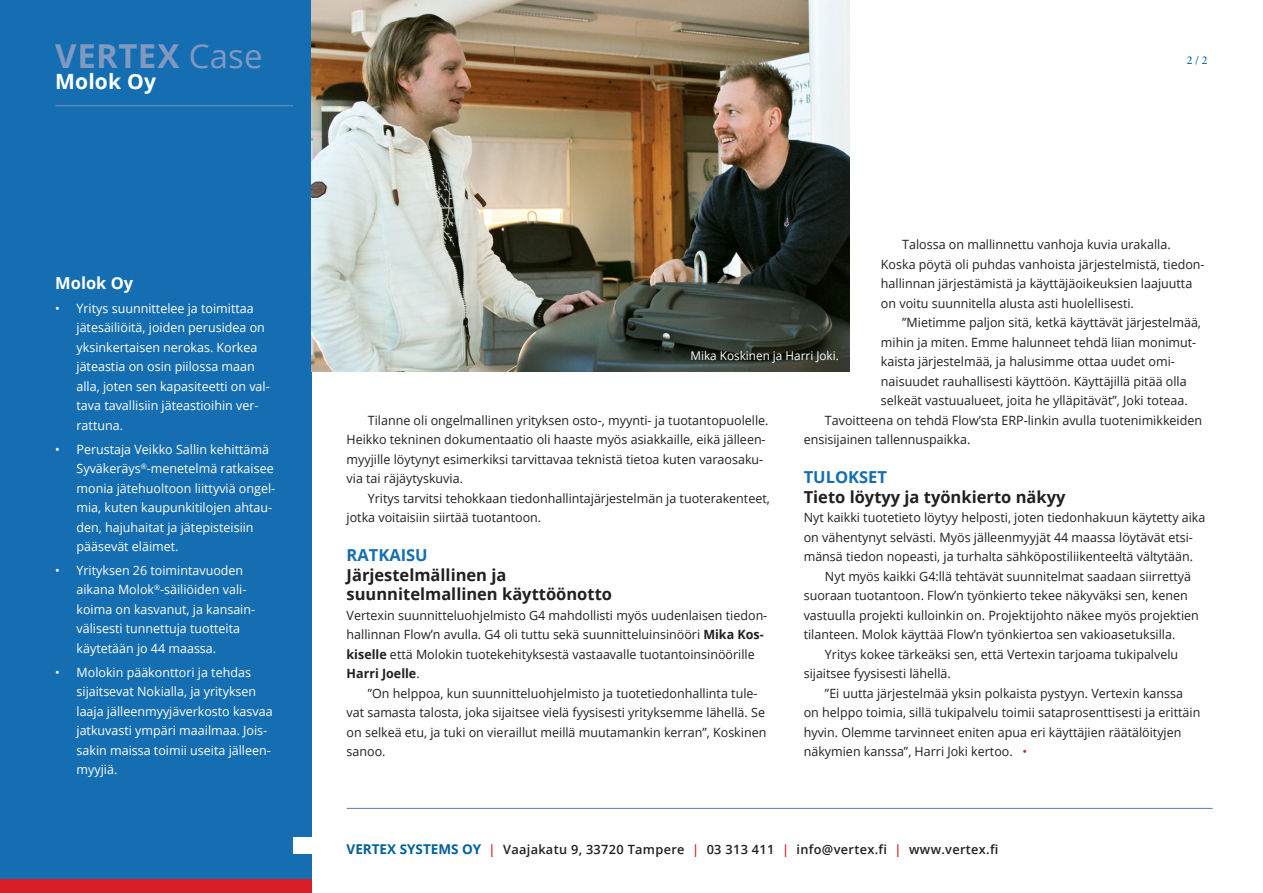
<style>
.page{position:relative;width:1263px;height:893px;background:#fff}
.page>*{position:absolute;margin:0;border:0;box-sizing:border-box;transform-origin:0 0}
.VERTEX_case{font:700 33px "Open Sans";letter-spacing:.01em;color:#8099c1}
.Firma{font:700 21px "Open Sans";letter-spacing:.01em;color:#fff}
.vo_10{font:700 16.5px/19.5px "Open Sans";color:#231f20}
.vo_sin_vers{font:700 16.5px "Open Sans";color:#156eb1}
.vo_10-2{font:700 16.5px "Open Sans";color:#fff}
.Leipis_sisennetty{font:12.75px/19.5px "Open Sans";color:#231f20}
.t1{font:12.75px/19.5px "Open Sans";color:#fff}
.vo_10-3{font:600 12.75px "Open Sans";letter-spacing:.025em;color:#231f20}
.kuvatext_nega{font:12px "Open Sans";color:#fff}
.t2{font:12px "Minion Pro";color:#015f99}
.s1{font-weight:400}
.s2{font-weight:700}
.s3{color:#d91f26}
.s4{font-weight:700;font-size:13.5px;color:#015f99}
</style>
<div class="page">
<div style="left:0;top:0;width:311px;height:814px;background:#156eb1"></div>
<div style="left:0;top:808px;width:311px;height:85px;background:#156eb1"></div>
<div style="left:0;top:880px;width:311px;height:13px;background:#d91f26"></div>
<div style="left:293px;top:838px;width:38px;height:16px;background:#fff"></div>
<hr style="left:55px;top:105px;width:238px;height:1px;background:#6d8bb8">
<img style="left:311px;top:0;width:538px;height:372px">
<hr style="left:347px;top:808px;width:866px;height:1px;background:#6d8bb8">
<p class="VERTEX_case" style="left:55px;top:32px;width:209px">VERTEX <span class="s1">Case</span></p>
<p class="Firma" style="left:55px;top:66px;width:102px">Molok Oy</p>
<p class="vo_10-2" style="left:55px;top:271px;width:80px">Molok Oy</p>
<p class="t1" style="left:77px;top:298px;width:195px;text-indent:-21px">• Yritys suunnittelee ja toimittaa jätesäiliöitä, joiden perusidea on yksinkertaisen nerokas. Korkea jäteastia on osin piilossa maan alla, joten sen kapasiteetti on val&shy;tava tavallisiin jäteastioihin ver&shy;rattuna.</p>
<p class="t1" style="left:77px;top:439px;width:200px;text-indent:-21px">• Perustaja Veikko Sallin kehittämä Syväkeräys<sup>®</sup>-menetelmä ratkaisee monia jätehuoltoon liittyviä ongel&shy;mia, kuten kaupunkitilojen ahtau&shy;den, hajuhaitat ja jätepisteisiin pääsevät eläimet.</p>
<p class="t1" style="left:77px;top:560px;width:180px;text-indent:-21px">• Yrityksen 26 toimintavuoden aikana Molok<sup>®</sup>-säiliöiden vali&shy;koima on kasvanut, ja kansain&shy;välisesti tunnettuja tuotteita käytetään jo 44 maassa.</p>
<p class="t1" style="left:77px;top:662px;width:198px;text-indent:-21px">• Molokin pääkonttori ja tehdas sijaitsevat Nokialla, ja yrityksen laaja jälleenmyyjäverkosto kasvaa jatkuvasti ympäri maailmaa. Jois&shy;sakin maissa toimii useita jälleen&shy;myyjiä.</p>
<p class="t2" style="left:1187px;top:52px;width:22px">2 / 2</p>
<p class="kuvatext_nega" style="left:690px;top:347px;width:150px">Mika Koskinen ja Harri Joki.</p>
<p class="Leipis_sisennetty" style="left:881px;top:234px;width:325px;text-indent:21px">Talossa on mallinnettu vanhoja kuvia urakalla.<br>Koska pöytä oli puhdas vanhoista järjestelmistä, tiedon&shy;hallinnan järjestämistä ja käyttäjäoikeuksien laajuutta on voitu suunnitella alusta asti huolellisesti.</p>
<p class="Leipis_sisennetty" style="left:881px;top:312px;width:322px;text-indent:21px">”Mietimme paljon sitä, ketkä käyttävät järjestelmää, mihin ja miten. Emme halunneet tehdä liian monimut&shy;kaista järjestelmää, ja halusimme ottaa uudet omi&shy;naisuudet rauhallisesti käyttöön. Käyttäjillä pitää olla selkeät vastuualueet, joita he ylläpitävät”, Joki toteaa.</p>
<p class="Leipis_sisennetty" style="left:347px;top:410px;width:423px;text-indent:21px">Tilanne oli ongelmallinen yrityksen osto-, myynti- ja tuotantopuolelle.<br>Heikko tekninen dokumentaatio oli haaste myös asiakkaille, eikä jälleen&shy;myyjille löytynyt esimerkiksi tarvittavaa teknistä tietoa kuten varaosaku&shy;via tai räjäytyskuvia.</p>
<p class="Leipis_sisennetty" style="left:347px;top:488px;width:425px;text-indent:21px">Yritys tarvitsi tehokkaan tiedonhallintajärjestelmän ja tuoterakenteet, jotka voitaisiin siirtää tuotantoon.</p>
<p class="vo_sin_vers" style="left:347px;top:543px;width:83px">RATKAISU</p>
<p class="vo_10" style="left:347px;top:564px;width:267px">Järjestelmällinen ja suunnitelmallinen käyttöönotto</p>
<p class="Leipis_sisennetty" style="left:347px;top:605px;width:422px">Vertexin suunnitteluohjelmisto G4 mahdollisti myös uudenlaisen tiedon&shy;hallinnan Flow’n avulla. G4 oli tuttu sekä suunnitteluinsinööri <span class="s2">Mika Kos&shy;kiselle</span> että Molokin tuotekehityksestä vastaavalle tuotantoinsinöörille <span class="s2">Harri Joelle</span>.</p>
<p class="Leipis_sisennetty" style="left:347px;top:683px;width:421px;text-indent:21px">”On helppoa, kun suunnitteluohjelmisto ja tuotetiedonhallinta tule&shy;vat samasta talosta, joka sijaitsee vielä fyysisesti yrityksemme lähellä. Se on selkeä etu, ja tuki on vieraillut meillä muutamankin kerran”, Koskinen sanoo.</p>
<p class="Leipis_sisennetty" style="left:804px;top:410px;width:400px;text-indent:21px">Tavoitteena on tehdä Flow’sta ERP-linkin avulla tuotenimikkeiden ensisijainen tallennuspaikka.</p>
<p class="vo_sin_vers" style="left:804px;top:465px;width:85px">TULOKSET</p>
<p class="vo_10" style="left:804px;top:486px;width:263px">Tieto löytyy ja työnkierto näkyy</p>
<p class="Leipis_sisennetty" style="left:804px;top:507px;width:403px">Nyt kaikki tuotetieto löytyy helposti, joten tiedonhakuun käytetty aika on vähentynyt selvästi. Myös jälleenmyyjät 44 maassa löytävät etsi&shy;mänsä tiedon nopeasti, ja turhalta sähköpostiliikenteeltä vältytään.</p>
<p class="Leipis_sisennetty" style="left:804px;top:566px;width:397px;text-indent:21px">Nyt myös kaikki G4:llä tehtävät suunnitelmat saadaan siirrettyä suoraan tuotantoon. Flow’n työnkierto tekee näkyväksi sen, kenen vastuulla projekti kulloinkin on. Projektijohto näkee myös projektien tilanteen. Molok käyttää Flow’n työnkiertoa sen vakioasetuksilla.</p>
<p class="Leipis_sisennetty" style="left:804px;top:644px;width:376px;text-indent:21px">Yritys kokee tärkeäksi sen, että Vertexin tarjoama tukipalvelu sijaitsee fyysisesti lähellä.</p>
<p class="Leipis_sisennetty" style="left:804px;top:683px;width:398px;text-indent:21px">”Ei uutta järjestelmää yksin polkaista pystyyn. Vertexin kanssa on helppo toimia, sillä tukipalvelu toimii sataprosenttisesti ja erittäin hyvin. Olemme tarvinneet eniten apua eri käyttäjien räätälöityjen näkymien kanssa”, Harri Joki kertoo. <span class="s3">•</span></p>
<p class="vo_10-3" style="left:347px;top:840px;width:653px"><span class="s4">VERTEX SYSTEMS OY</span> <span class="s3">|</span> Vaajakatu 9, 33720 Tampere <span class="s3">|</span> 03 313 411 <span class="s3">|</span> info@vertex.fi <span class="s3">|</span> www.vertex.fi</p>
</div>
